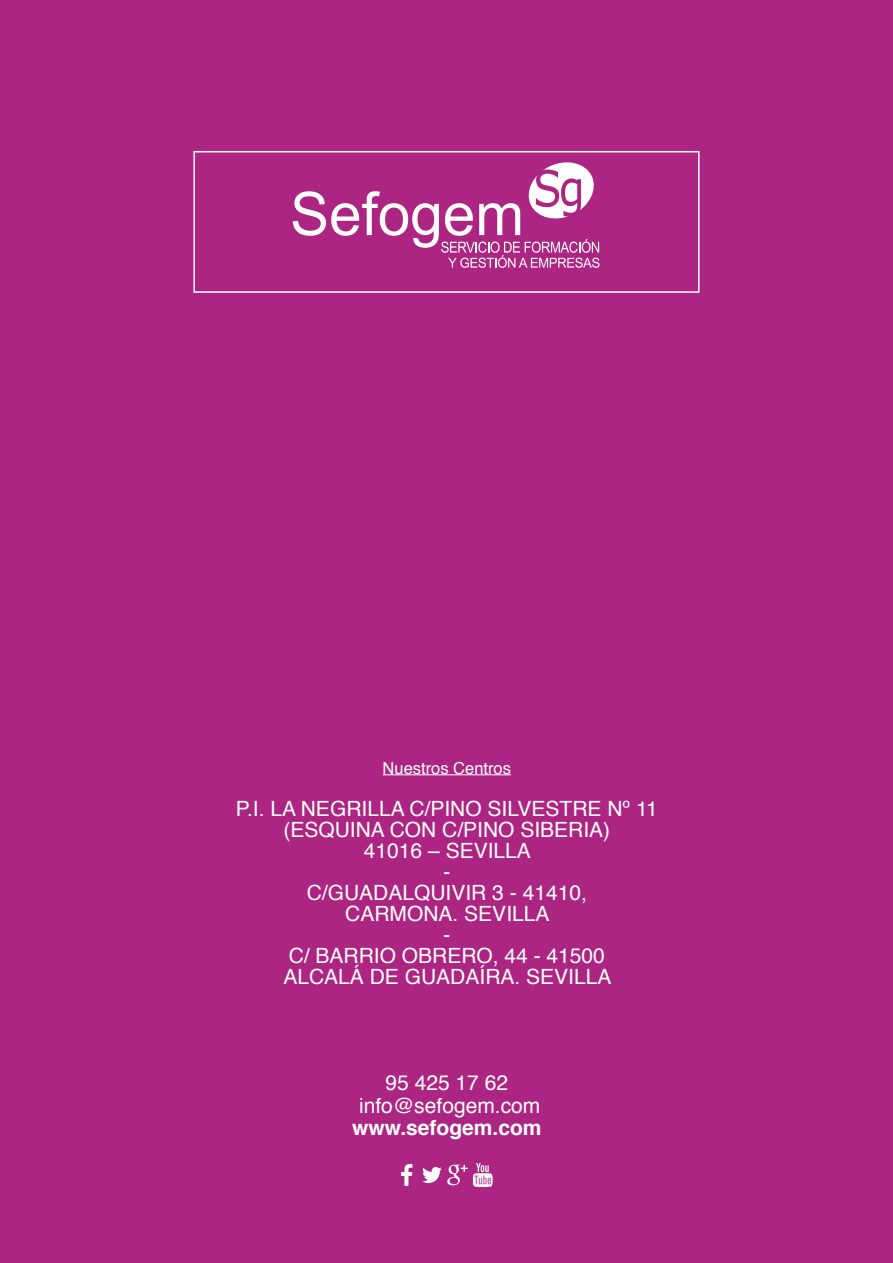
<style>
.page{position:relative;width:893px;height:1263px;background:#ac2582}
.page>*{position:absolute;margin:0;border:0;box-sizing:border-box;transform-origin:0 0}
.t1{font:21px/21px "Helvetica";color:#fff;text-align:center}
.t2{font:700 21px "Helvetica";color:#fff}
.t3{font:16.5px "Helvetica";color:#fff}
</style>
<div class="page">
<svg style="left:293px;top:162px;width:306px;height:106px"></svg>
<div style="left:193px;top:151px;width:506px;height:142px;border:2px solid #fff"></div>
<hr style="left:383px;top:774px;width:128px;height:1px;background:#fff">
<svg style="left:401px;top:1164px;width:11px;height:22px"></svg>
<svg style="left:422px;top:1163px;width:71px;height:24px"></svg>
<p class="t3" style="left:383px;top:755px;width:130px">Nuestros Centros</p>
<p class="t1" style="left:236px;top:798px;width:424px">P.I. LA NEGRILLA C/PINO SILVESTRE Nº 11 (ESQUINA CON C/PINO SIBERIA)<br>41016 – SEVILLA<br>-<br>C/GUADALQUIVIR 3 - 41410,<br>CARMONA. SEVILLA<br>-<br>C/ BARRIO OBRERO, 44 - 41500<br>ALCALÁ DE GUADAÍRA. SEVILLA</p>
<p class="t1" style="left:359px;top:1072px;width:183px;line-height:22.5px">95 425 17 62 info@sefogem.com</p>
<p class="t2" style="left:352px;top:1111px;width:191px">www.sefogem.com</p>
</div>
